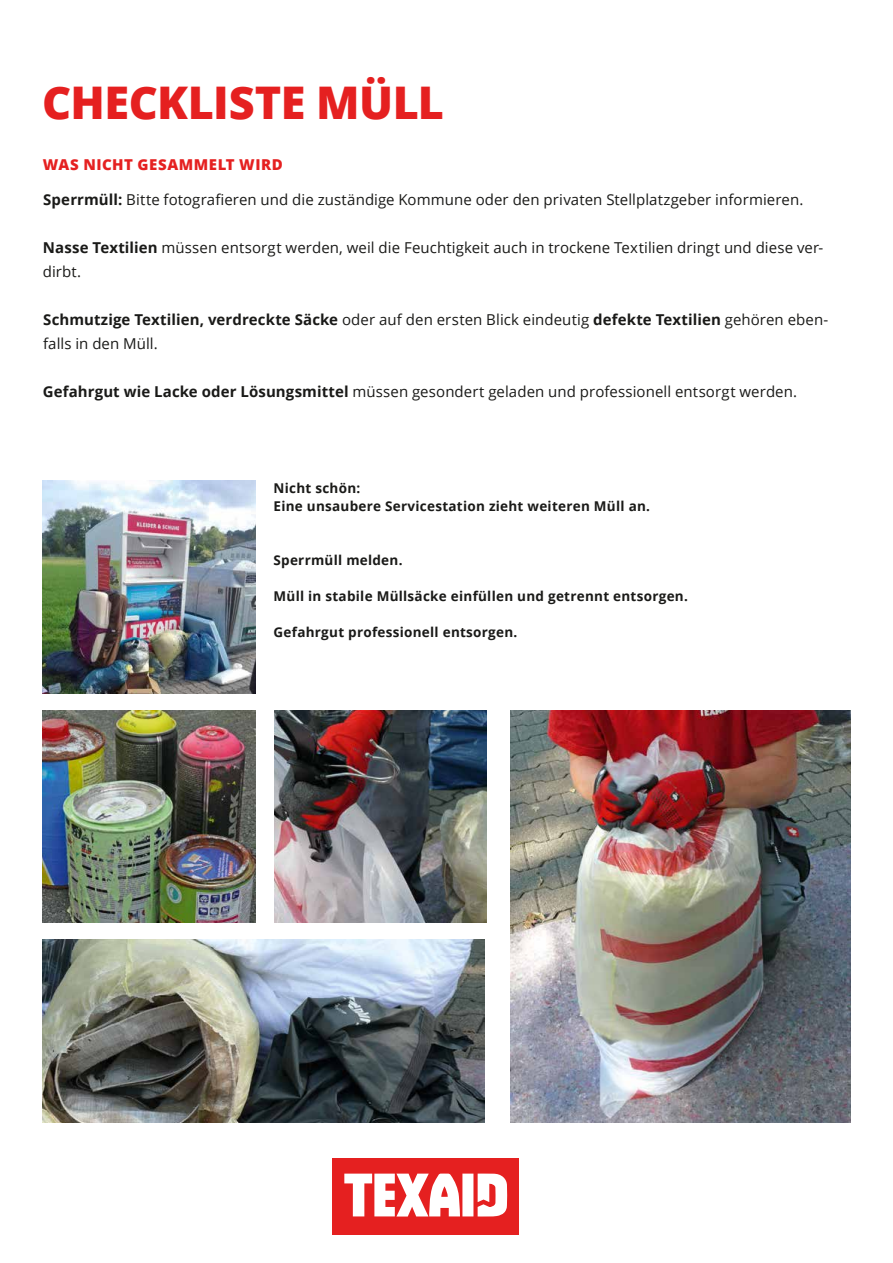
<style>
.page{position:relative;width:893px;height:1263px;background:#fff}
.page>*{position:absolute;margin:0;border:0;box-sizing:border-box;transform-origin:0 0}
.Fließtext_9_pt{font:800 45px "Open Sans";letter-spacing:-.01em;color:#e52020}
.Fließtext_9_pt-2{font:15px/24px "Open Sans";letter-spacing:.005em;color:#1a1a18}
.Fließtext_9_pt-3{font:800 15px "Open Sans";letter-spacing:.035em;color:#e52020}
.Fließtext_9_pt-4{font:700 13.5px "Open Sans";letter-spacing:.02em;color:#1a1a18}
.s1{font-weight:700}
</style>
<div class="page">
<img style="left:43px;top:940px;width:442px;height:183px">
<img style="left:274px;top:710px;width:213px;height:213px">
<img style="left:43px;top:710px;width:212px;height:213px">
<img style="left:510px;top:710px;width:340px;height:413px">
<img style="left:43px;top:480px;width:212px;height:213px">
<div style="left:333px;top:1158px;width:186px;height:76px;background:#e52020"></div>
<svg style="left:344px;top:1173px;width:163px;height:43px"></svg>
<p class="Fließtext_9_pt" style="left:42px;top:69px;width:403px">CHECKLISTE MÜLL</p>
<p class="Fließtext_9_pt-3" style="left:43px;top:154px;width:242px">WAS NICHT GESAMMELT WIRD</p>
<p class="Fließtext_9_pt-2" style="left:43px;top:187px;width:762px"><span class="s1">Sperrmüll:</span> Bitte fotografieren und die zuständige Kommune oder den privaten Stellplatzgeber informieren.</p>
<p class="Fließtext_9_pt-2" style="left:43px;top:235px;width:782px"><span class="s1">Nasse Textilien</span> müssen entsorgt werden, weil die Feuchtigkeit auch in trockene Textilien dringt und diese ver&shy;dirbt.</p>
<p class="Fließtext_9_pt-2" style="left:43px;top:307px;width:787px"><span class="s1">Schmutzige Textilien, verdreckte Säcke</span> oder auf den ersten Blick eindeutig <span class="s1">defekte Textilien</span> gehören eben&shy;falls in den Müll.</p>
<p class="Fließtext_9_pt-2" style="left:43px;top:379px;width:756px"><span class="s1">Gefahrgut wie Lacke oder Lösungsmittel</span> müssen gesondert geladen und professionell entsorgt werden.</p>
<p class="Fließtext_9_pt-4" style="left:274px;top:479px;width:88px">Nicht schön:</p>
<p class="Fließtext_9_pt-4" style="left:274px;top:497px;width:378px">Eine unsaubere Servicestation zieht weiteren Müll an.</p>
<p class="Fließtext_9_pt-4" style="left:274px;top:551px;width:131px">Sperrmüll melden.</p>
<p class="Fließtext_9_pt-4" style="left:274px;top:587px;width:416px">Müll in stabile Müllsäcke einfüllen und getrennt entsorgen.</p>
<p class="Fließtext_9_pt-4" style="left:274px;top:623px;width:245px">Gefahrgut professionell entsorgen.</p>
</div>
